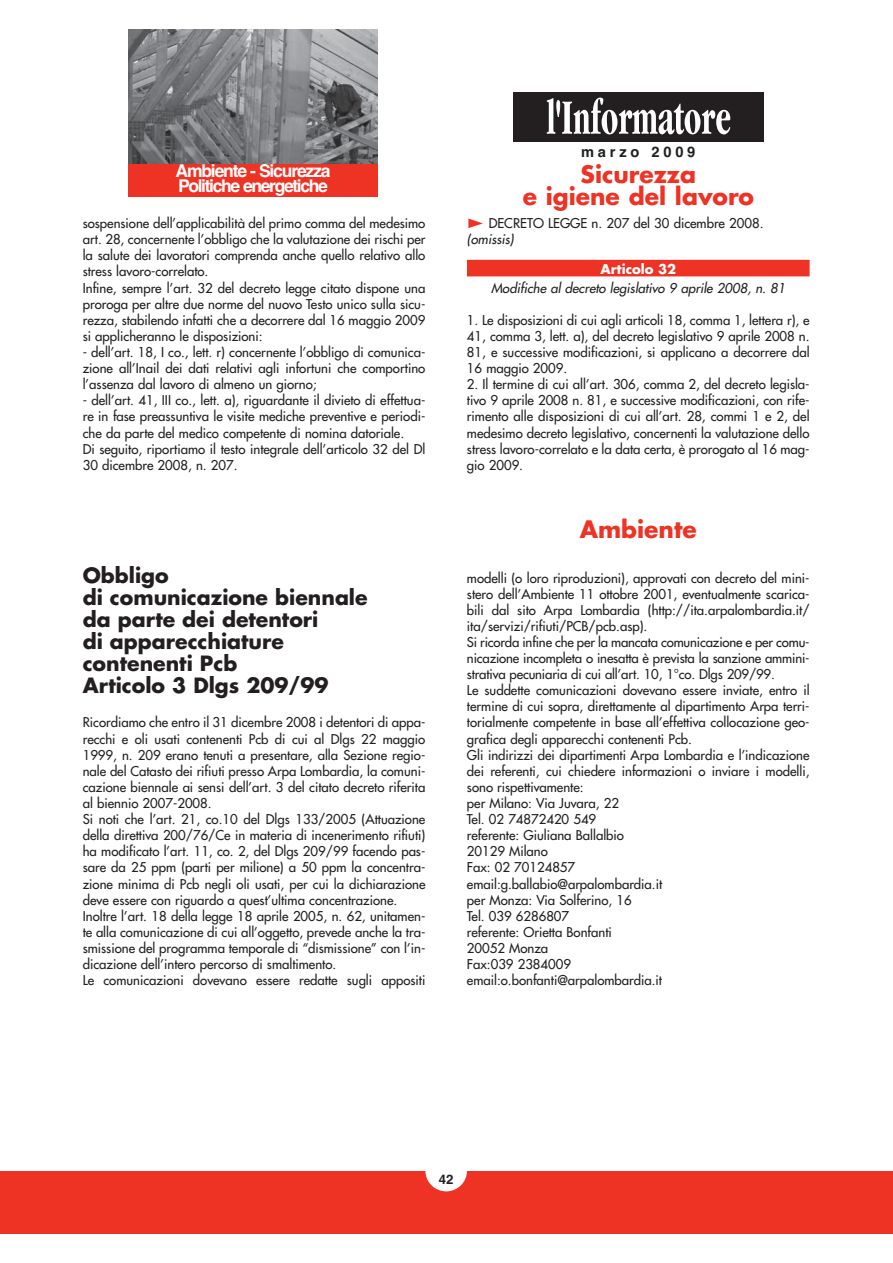
<style>
.page{position:relative;width:893px;height:1263px;background:#fff}
.page>*{position:absolute;margin:0;border:0;box-sizing:border-box;transform-origin:0 0}
.t1{font:700 23.4px/21.9px "Futura";color:#ee3224;text-align:center}
.t2{font:700 20.55px/21.9px "Futura";color:#231f20}
.t3{font:700 17.55px/14.7px "Helvetica";letter-spacing:-.08em;color:#fff}
.t4{font:700 14.7px "Helvetica";letter-spacing:.26em;color:#231f20}
.t5{font:13.2px/16px "Futura";color:#231f20}
.t6{font:italic 13.2px "Futura";color:#231f20}
.t7{font:700 13.2px "Futura";color:#fff}
.t8{font:700 13.2px "Helvetica";color:#231f20}
</style>
<div class="page">
<div style="left:467px;top:260px;width:342px;height:16px;background:#ee3224"></div>
<svg style="left:468px;top:219px;width:15px;height:9px"></svg>
<div style="left:0;top:1171px;width:892px;height:62px;background:#ee3224"></div>
<div style="left:425px;top:1150px;width:42px;height:41px;background:#fff;border-radius:50%"></div>
<div style="left:128px;top:164px;width:249px;height:32px;background:#ee3224"></div>
<img style="left:128px;top:29px;width:249px;height:135px">
<div style="left:513px;top:92px;width:250px;height:49px;background:#231f20"></div>
<svg style="left:546px;top:98px;width:184px;height:36px"></svg>
<h3 class="t3" style="left:175px;top:165px;width:156px">Ambiente - Sicurezza<br>Politiche energetiche</h3>
<p class="t5" style="left:83px;top:216px;width:344px">sospensione dell’applicabilità del primo comma del medesimo art. 28, concernente l’obbligo che la valutazione dei rischi per la salute dei lavoratori comprenda anche quello relativo allo stress lavoro-correlato.<br>Infine, sempre l’art. 32 del decreto legge citato dispone una proroga per altre due norme del nuovo Testo unico sulla sicu&shy;rezza, stabilendo infatti che a decorrere dal 16 maggio 2009 si applicheranno le disposizioni:</p>
<p class="t5" style="left:83px;top:345px;width:344px;text-align:justify">- dell’art. 18, I co., lett. r) concernente l’obbligo di comunica&shy;zione all’Inail dei dati relativi agli infortuni che comportino l’assenza dal lavoro di almeno un giorno;</p>
<p class="t5" style="left:83px;top:393px;width:344px">- dell’art. 41, III co., lett. a), riguardante il divieto di effettua&shy;re in fase preassuntiva le visite mediche preventive e periodi&shy;che da parte del medico competente di nomina datoriale.<br>Di seguito, riportiamo il testo integrale dell’articolo 32 del Dl 30 dicembre 2008, n. 207.</p>
<h2 class="t2" style="left:83px;top:567px;width:286px">Obbligo<br>di comunicazione biennale da parte dei detentori<br>di apparecchiature contenenti Pcb<br>Articolo 3 Dlgs 209/99</h2>
<p class="t5" style="left:83px;top:716px;width:344px">Ricordiamo che entro il 31 dicembre 2008 i detentori di appa&shy;recchi e oli usati contenenti Pcb di cui al Dlgs 22 maggio 1999, n. 209 erano tenuti a presentare, alla Sezione regio&shy;nale del Catasto dei rifiuti presso Arpa Lombardia, la comuni&shy;cazione biennale ai sensi dell’art. 3 del citato decreto riferita al biennio 2007-2008.<br>Si noti che l’art. 21, co.10 del Dlgs 133/2005 (Attuazione della direttiva 200/76/Ce in materia di incenerimento rifiuti) ha modificato l’art. 11, co. 2, del Dlgs 209/99 facendo pas&shy;sare da 25 ppm (parti per milione) a 50 ppm la concentra&shy;zione minima di Pcb negli oli usati, per cui la dichiarazione deve essere con riguardo a quest’ultima concentrazione.<br>Inoltre l’art. 18 della legge 18 aprile 2005, n. 62, unitamen&shy;te alla comunicazione di cui all’oggetto, prevede anche la tra&shy;smissione del programma temporale di “dismissione” con l’in&shy;dicazione dell’intero percorso di smaltimento.<br>Le comunicazioni dovevano essere redatte sugli appositi</p>
<p class="t4" style="left:581px;top:147px;width:116px">marzo 2009</p>
<h1 class="t1" style="left:522px;top:165px;width:233px">Sicurezza<br>e igiene del lavoro</h1>
<p class="t5" style="left:488px;top:216px;width:276px">DECRETO LEGGE n. 207 del 30 dicembre 2008.</p>
<p class="t6" style="left:467px;top:233px;width:51px">(omissis)</p>
<p class="t7" style="left:600px;top:263px;width:77px">Articolo 32</p>
<p class="t6" style="left:491px;top:281px;width:298px">Modifiche al decreto legislativo 9 aprile 2008, n. 81</p>
<p class="t5" style="left:467px;top:313px;width:344px;text-align:justify">1. Le disposizioni di cui agli articoli 18, comma 1, lettera r), e 41, comma 3, lett. a), del decreto legislativo 9 aprile 2008 n.<br>81, e successive modificazioni, si applicano a decorrere dal 16 maggio 2009.</p>
<p class="t5" style="left:467px;top:377px;width:344px;text-align:justify">2. Il termine di cui all’art. 306, comma 2, del decreto legisla&shy;tivo 9 aprile 2008 n. 81, e successive modificazioni, con rife&shy;rimento alle disposizioni di cui all’art. 28, commi 1 e 2, del medesimo decreto legislativo, concernenti la valutazione dello stress lavoro-correlato e la data certa, è prorogato al 16 mag&shy;gio 2009.</p>
<h1 class="t1" style="left:579px;top:520px;width:119px">Ambiente</h1>
<p class="t5" style="left:467px;top:571px;width:344px">modelli (o loro riproduzioni), approvati con decreto del mini&shy;stero dell’Ambiente 11 ottobre 2001, eventualmente scarica&shy;bili dal sito Arpa Lombardia (http://ita.arpalombardia.it/ ita/servizi/rifiuti/PCB/pcb.asp).<br>Si ricorda infine che per la mancata comunicazione e per comu&shy;nicazione incompleta o inesatta è prevista la sanzione ammini&shy;strativa pecuniaria di cui all’art. 10, 1°co. Dlgs 209/99.<br>Le suddette comunicazioni dovevano essere inviate, entro il termine di cui sopra, direttamente al dipartimento Arpa terri&shy;torialmente competente in base all’effettiva collocazione geo&shy;grafica degli apparecchi contenenti Pcb.<br>Gli indirizzi dei dipartimenti Arpa Lombardia e l’indicazione dei referenti, cui chiedere informazioni o inviare i modelli, sono rispettivamente:<br>per Milano: Via Juvara, 22<br>Tel. 02 74872420 549<br>referente: Giuliana Ballalbio<br>20129 Milano<br>Fax: 02 70124857<br>email:g.ballabio@arpalombardia.it<br>per Monza: Via Solferino, 16<br>Tel. 039 6286807<br>referente: Orietta Bonfanti<br>20052 Monza<br>Fax:039 2384009<br>email:o.bonfanti@arpalombardia.it</p>
<p class="t8" style="left:439px;top:1174px;width:16px">42</p>
</div>
